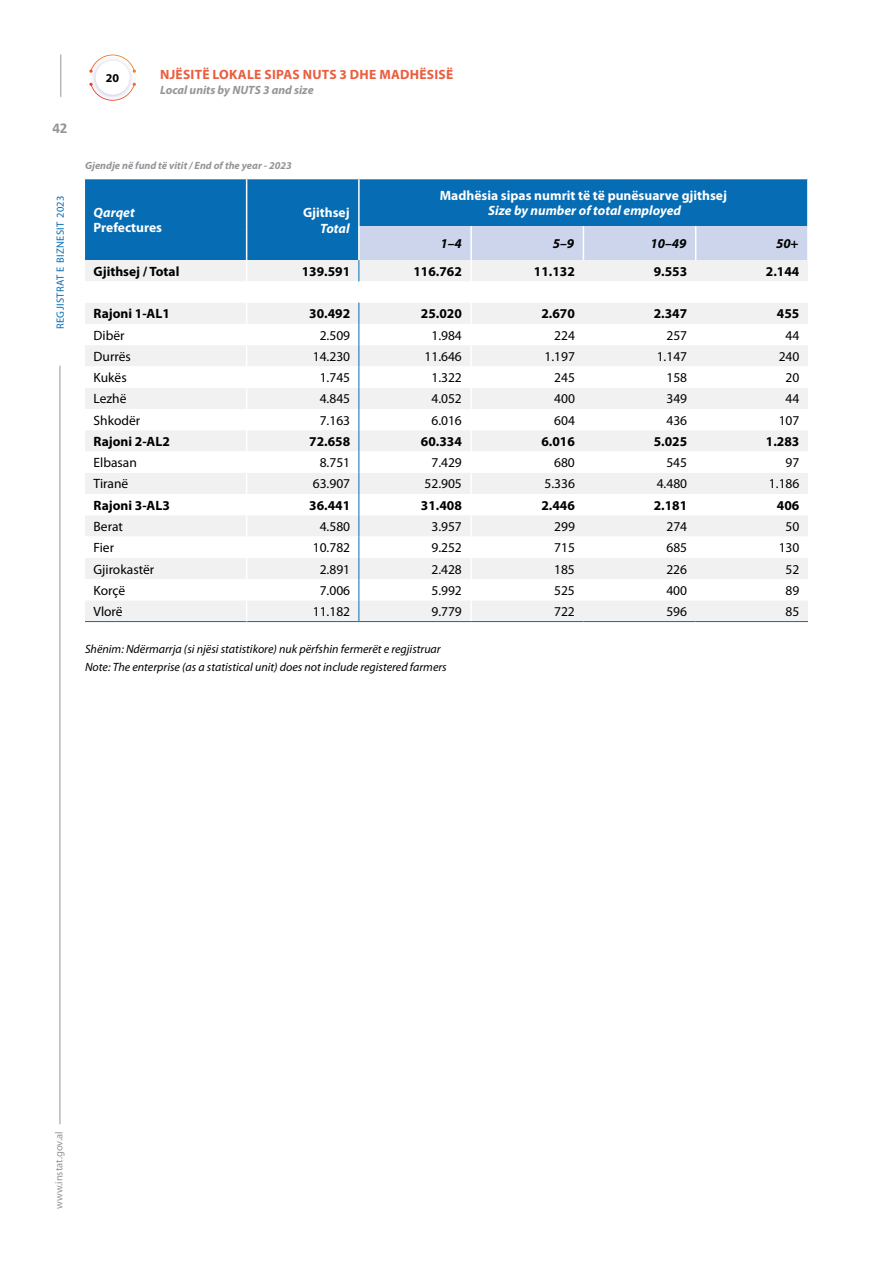
<style>
.page{position:relative;width:893px;height:1263px;background:#fff}
.page>*{position:absolute;margin:0;border:0;box-sizing:border-box;transform-origin:0 0}
.t1{font:700 15px "Calibri";color:#939598}
.t2{font:13.5px "Myriad Pro";color:#000}
.t3{font:700 13.5px "Myriad Pro";color:#000}
.t4{font:700 13.5px "Myriad Pro";color:#fff}
.t5{font:italic 700 13.5px "Myriad Pro";color:#fff}
.t6{font:700 13.5px "Myriad Pro";letter-spacing:.02em;color:#eb5d3f}
.t7{font:italic 700 13.5px "Myriad Pro";color:#000}
.t8{font:italic 12px/18px "Myriad Pro";color:#000}
.t9{font:italic 700 12px "Myriad Pro";color:#939598}
.t10{font:700 12px "Myriad Pro";color:#000}
.t11{font:italic 700 10.5px "Myriad Pro";color:#939598}
.t12{font:10.5px "Myriad Pro";letter-spacing:.04em;color:#066cb4}
.t13{font:10.5px "Myriad Pro";color:#939598}
</style>
<div class="page">
<hr style="left:60px;top:55px;width:1px;height:42px;background:#939598">
<svg style="left:90px;top:56px;width:44px;height:44px"></svg>
<div style="left:96px;top:61px;width:34px;height:34px;background:#fff;border-radius:50%"></div>
<svg style="left:89px;top:55px;width:47px;height:18px"></svg>
<svg style="left:89px;top:83px;width:47px;height:18px"></svg>
<hr style="left:60px;top:366px;width:1px;height:758px;background:#939598">
<div style="left:85px;top:179px;width:722px;height:47px;background:#066cb4"></div>
<hr style="left:246px;top:179px;width:1px;height:47px;background:#fff">
<hr style="left:85px;top:621px;width:162px;height:1px;background:#066cb4">
<hr style="left:247px;top:621px;width:112px;height:1px;background:#066cb4">
<hr style="left:359px;top:621px;width:112px;height:1px;background:#066cb4">
<hr style="left:471px;top:621px;width:112px;height:1px;background:#066cb4">
<hr style="left:583px;top:621px;width:113px;height:1px;background:#066cb4">
<hr style="left:696px;top:621px;width:112px;height:1px;background:#066cb4">
<hr style="left:358px;top:179px;width:2px;height:47px;background:#fff">
<svg style="left:85px;top:226px;width:723px;height:395px"></svg>
<p class="t1" style="left:52px;top:119px;width:17px">42</p>
<p class="t12" style="left:54px;top:329px;width:135px;rotate:-90deg">REGJISTRAT E BIZNESIT 2023</p>
<p class="t10" style="left:106px;top:70px;width:15px">20</p>
<p class="t6" style="left:160px;top:66px;width:295px">NJËSITË LOKALE SIPAS NUTS 3 DHE MADHËSISË</p>
<p class="t9" style="left:160px;top:82px;width:155px">Local units by NUTS 3 and size</p>
<p class="t11" style="left:85px;top:159px;width:208px">Gjendje në fund të vitit / End of the year - 2023</p>
<p class="t5" style="left:94px;top:204px;width:43px">Qarqet</p>
<p class="t4" style="left:94px;top:219px;width:70px">Prefectures</p>
<p class="t4" style="left:303px;top:203px;width:48px">Gjithsej</p>
<p class="t5" style="left:320px;top:220px;width:31px">Total</p>
<p class="t4" style="left:440px;top:187px;width:289px">Madhësia sipas numrit të të punësuarve gjithsej</p>
<p class="t5" style="left:488px;top:202px;width:194px">Size by number of total employed</p>
<p class="t7" style="left:441px;top:235px;width:23px">1–4</p>
<p class="t7" style="left:553px;top:235px;width:23px">5–9</p>
<p class="t7" style="left:650px;top:235px;width:37px">10–49</p>
<p class="t7" style="left:776px;top:235px;width:24px">50+</p>
<p class="t3" style="left:94px;top:262px;width:87px">Gjithsej / Total</p>
<p class="t3" style="left:302px;top:262px;width:50px">139.591</p>
<p class="t3" style="left:413px;top:262px;width:50px">116.762</p>
<p class="t3" style="left:534px;top:262px;width:42px">11.132</p>
<p class="t3" style="left:654px;top:262px;width:35px">9.553</p>
<p class="t3" style="left:766px;top:262px;width:35px">2.144</p>
<p class="t3" style="left:94px;top:305px;width:78px">Rajoni 1-AL1</p>
<p class="t3" style="left:309px;top:305px;width:42px">30.492</p>
<p class="t3" style="left:421px;top:305px;width:42px">25.020</p>
<p class="t3" style="left:541px;top:305px;width:35px">2.670</p>
<p class="t3" style="left:654px;top:305px;width:35px">2.347</p>
<p class="t3" style="left:777px;top:305px;width:24px">455</p>
<p class="t2" style="left:94px;top:327px;width:33px">Dibër</p>
<p class="t2" style="left:320px;top:327px;width:32px">2.509</p>
<p class="t2" style="left:431px;top:327px;width:32px">1.984</p>
<p class="t2" style="left:554px;top:327px;width:22px">224</p>
<p class="t2" style="left:666px;top:327px;width:22px">257</p>
<p class="t2" style="left:786px;top:327px;width:15px">44</p>
<p class="t2" style="left:94px;top:348px;width:39px">Durrës</p>
<p class="t2" style="left:313px;top:348px;width:39px">14.230</p>
<p class="t2" style="left:424px;top:348px;width:39px">11.646</p>
<p class="t2" style="left:544px;top:348px;width:32px">1.197</p>
<p class="t2" style="left:657px;top:348px;width:32px">1.147</p>
<p class="t2" style="left:779px;top:348px;width:22px">240</p>
<p class="t2" style="left:94px;top:369px;width:35px">Kukës</p>
<p class="t2" style="left:320px;top:369px;width:32px">1.745</p>
<p class="t2" style="left:431px;top:369px;width:32px">1.322</p>
<p class="t2" style="left:554px;top:369px;width:22px">245</p>
<p class="t2" style="left:666px;top:369px;width:22px">158</p>
<p class="t2" style="left:786px;top:369px;width:15px">20</p>
<p class="t2" style="left:94px;top:390px;width:34px">Lezhë</p>
<p class="t2" style="left:320px;top:390px;width:32px">4.845</p>
<p class="t2" style="left:431px;top:390px;width:32px">4.052</p>
<p class="t2" style="left:554px;top:390px;width:22px">400</p>
<p class="t2" style="left:666px;top:390px;width:22px">349</p>
<p class="t2" style="left:786px;top:390px;width:15px">44</p>
<p class="t2" style="left:94px;top:412px;width:48px">Shkodër</p>
<p class="t2" style="left:320px;top:412px;width:32px">7.163</p>
<p class="t2" style="left:431px;top:412px;width:32px">6.016</p>
<p class="t2" style="left:554px;top:412px;width:22px">604</p>
<p class="t2" style="left:666px;top:412px;width:22px">436</p>
<p class="t2" style="left:779px;top:412px;width:22px">107</p>
<p class="t3" style="left:94px;top:433px;width:78px">Rajoni 2-AL2</p>
<p class="t3" style="left:309px;top:433px;width:42px">72.658</p>
<p class="t3" style="left:421px;top:433px;width:42px">60.334</p>
<p class="t3" style="left:541px;top:433px;width:35px">6.016</p>
<p class="t3" style="left:654px;top:433px;width:35px">5.025</p>
<p class="t3" style="left:766px;top:433px;width:35px">1.283</p>
<p class="t2" style="left:94px;top:454px;width:45px">Elbasan</p>
<p class="t2" style="left:320px;top:454px;width:32px">8.751</p>
<p class="t2" style="left:431px;top:454px;width:32px">7.429</p>
<p class="t2" style="left:554px;top:454px;width:22px">680</p>
<p class="t2" style="left:666px;top:454px;width:22px">545</p>
<p class="t2" style="left:786px;top:454px;width:15px">97</p>
<p class="t2" style="left:94px;top:476px;width:36px">Tiranë</p>
<p class="t2" style="left:313px;top:476px;width:39px">63.907</p>
<p class="t2" style="left:424px;top:476px;width:39px">52.905</p>
<p class="t2" style="left:544px;top:476px;width:32px">5.336</p>
<p class="t2" style="left:657px;top:476px;width:32px">4.480</p>
<p class="t2" style="left:769px;top:476px;width:32px">1.186</p>
<p class="t3" style="left:94px;top:496px;width:78px">Rajoni 3-AL3</p>
<p class="t3" style="left:309px;top:496px;width:42px">36.441</p>
<p class="t3" style="left:421px;top:496px;width:42px">31.408</p>
<p class="t3" style="left:541px;top:496px;width:35px">2.446</p>
<p class="t3" style="left:654px;top:496px;width:35px">2.181</p>
<p class="t3" style="left:777px;top:496px;width:24px">406</p>
<p class="t2" style="left:94px;top:518px;width:31px">Berat</p>
<p class="t2" style="left:320px;top:518px;width:32px">4.580</p>
<p class="t2" style="left:431px;top:518px;width:32px">3.957</p>
<p class="t2" style="left:554px;top:518px;width:22px">299</p>
<p class="t2" style="left:666px;top:518px;width:22px">274</p>
<p class="t2" style="left:786px;top:518px;width:15px">50</p>
<p class="t2" style="left:94px;top:539px;width:22px">Fier</p>
<p class="t2" style="left:313px;top:539px;width:39px">10.782</p>
<p class="t2" style="left:431px;top:539px;width:32px">9.252</p>
<p class="t2" style="left:554px;top:539px;width:22px">715</p>
<p class="t2" style="left:666px;top:539px;width:22px">685</p>
<p class="t2" style="left:779px;top:539px;width:22px">130</p>
<p class="t2" style="left:94px;top:561px;width:62px">Gjirokastër</p>
<p class="t2" style="left:320px;top:561px;width:32px">2.891</p>
<p class="t2" style="left:431px;top:561px;width:32px">2.428</p>
<p class="t2" style="left:554px;top:561px;width:22px">185</p>
<p class="t2" style="left:666px;top:561px;width:22px">226</p>
<p class="t2" style="left:786px;top:561px;width:15px">52</p>
<p class="t2" style="left:94px;top:582px;width:33px">Korçë</p>
<p class="t2" style="left:320px;top:582px;width:32px">7.006</p>
<p class="t2" style="left:431px;top:582px;width:32px">5.992</p>
<p class="t2" style="left:554px;top:582px;width:22px">525</p>
<p class="t2" style="left:666px;top:582px;width:22px">400</p>
<p class="t2" style="left:786px;top:582px;width:15px">89</p>
<p class="t2" style="left:94px;top:603px;width:31px">Vlorë</p>
<p class="t2" style="left:313px;top:603px;width:39px">11.182</p>
<p class="t2" style="left:431px;top:603px;width:32px">9.779</p>
<p class="t2" style="left:554px;top:603px;width:22px">722</p>
<p class="t2" style="left:666px;top:603px;width:22px">596</p>
<p class="t2" style="left:786px;top:603px;width:15px">85</p>
<p class="t8" style="left:85px;top:640px;width:363px">Shënim: Ndërmarrja (si njësi statistikore) nuk përfshin fermerët e regjistruar<br>Note: The enterprise (as a statistical unit) does not include registered farmers</p>
<p class="t13" style="left:52px;top:1209px;width:79px;rotate:-90deg">www.instat.gov.al</p>
</div>
